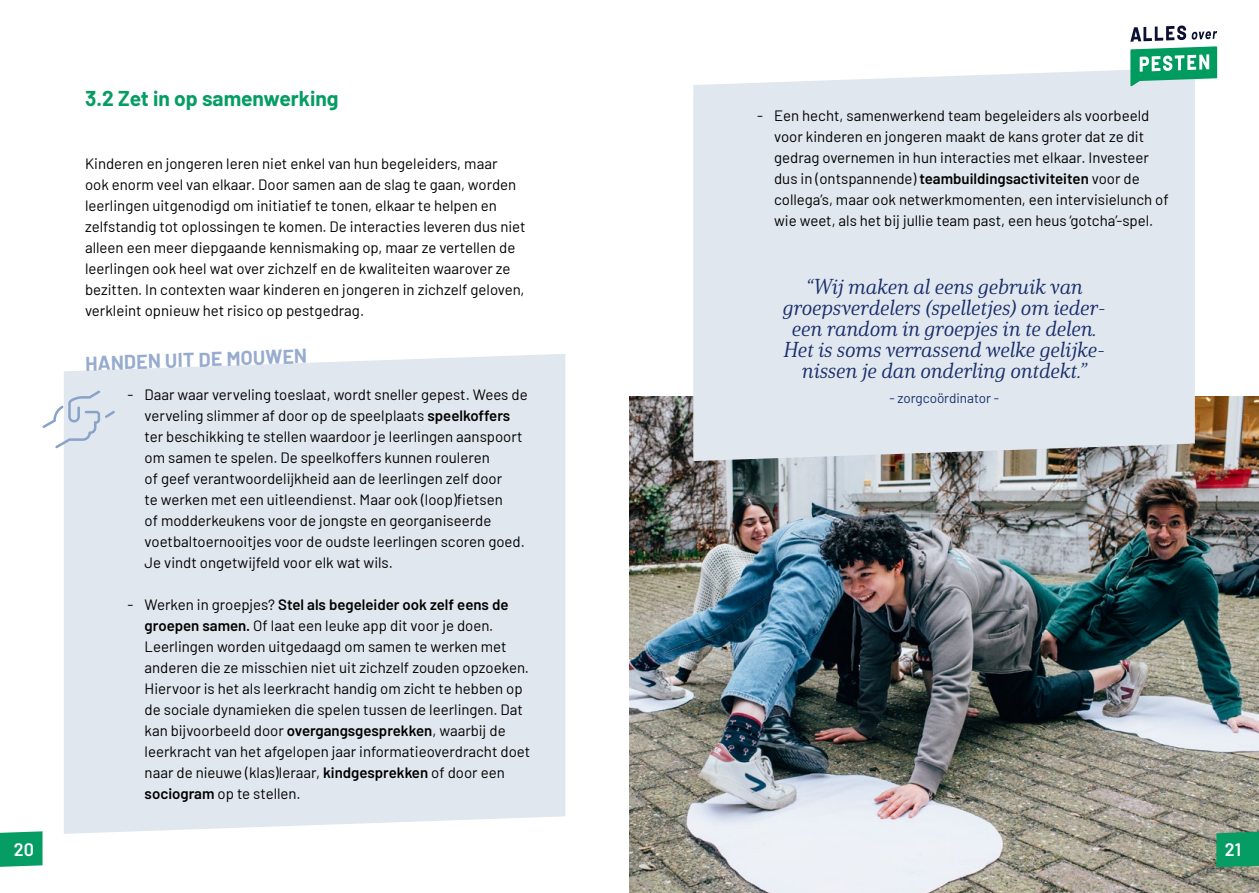
<style>
.page{position:relative;width:1259px;height:893px;background:#fff}
.page>*{position:absolute;margin:0;border:0;box-sizing:border-box;transform-origin:0 0}
.t1{font:21px/21px "Solitas Serif Nor Reg It";color:#1a2e6b;text-align:center}
.t2{font:700 21px "Barlow";color:#069d64}
.t3{font:700 19.5px "Barlow";color:#97accf}
.t4{font:600 18px "Barlow";color:#fff}
.t5{font:15px/21px "Barlow";color:#000}
.t6{font:13.5px "Barlow";color:#1a2e6b}
.s1{font-weight:600}
</style>
<div class="page">
<img style="left:629px;top:397px;width:630px;height:496px">
<div style="left:64px;top:354px;width:501px;height:480px;background:#e1e7ee"></div>
<svg style="left:42px;top:391px;width:73px;height:57px"></svg>
<div style="left:693px;top:70px;width:501px;height:391px;background:#e1e7ee"></div>
<svg style="left:1216px;top:831px;width:43px;height:36px;background:#0f9c66"></svg>
<svg style="left:0;top:831px;width:43px;height:36px;background:#16a36e"></svg>
<svg style="left:1130px;top:26px;width:87px;height:60px"></svg>
<h1 class="t2" style="left:85px;top:83px;width:255px">3.2 Zet in op samenwerking</h1>
<p class="t5" style="left:85px;top:152px;width:442px">Kinderen en jongeren leren niet enkel van hun begeleiders, maar<br>ook enorm veel van elkaar. Door samen aan de slag te gaan, worden leerlingen uitgenodigd om initiatief te tonen, elkaar te helpen en zelfstandig tot oplossingen te komen. De interacties leveren dus niet alleen een meer diepgaande kennismaking op, maar ze vertellen de leerlingen ook heel wat over zichzelf en de kwaliteiten waarover ze bezitten. In contexten waar kinderen en jongeren in zichzelf geloven, verkleint opnieuw het risico op pestgedrag.</p>
<h2 class="t3" style="left:85px;top:349px;width:223px;rotate:-2deg">HANDEN UIT DE MOUWEN</h2>
<p class="t5" style="left:145px;top:383px;width:384px;text-indent:-17px">- Daar waar verveling toeslaat, wordt sneller gepest. Wees de verveling slimmer af door op de speelplaats <span class="s1">speelkoffers </span>ter beschikking te stellen waardoor je leerlingen aanspoort om samen te spelen. De speelkoffers kunnen rouleren<br>of geef verantwoordelijkheid aan de leerlingen zelf door<br>te werken met een uitleendienst. Maar ook (loop)fietsen<br>of modderkeukens voor de jongste en georganiseerde voetbaltoernooitjes voor de oudste leerlingen scoren goed.<br>Je vindt ongetwijfeld voor elk wat wils.</p>
<p class="t5" style="left:145px;top:593px;width:387px;text-indent:-17px">- Werken in groepjes? <span class="s1">Stel als begeleider ook zelf eens de groepen samen.</span> Of laat een leuke app dit voor je doen.<br>Leerlingen worden uitgedaagd om samen te werken met anderen die ze misschien niet uit zichzelf zouden opzoeken.<br>Hiervoor is het als leerkracht handig om zicht te hebben op de sociale dynamieken die spelen tussen de leerlingen. Dat kan bijvoorbeeld door <span class="s1">overgangsgesprekken</span>, waarbij de leerkracht van het afgelopen jaar informatieoverdracht doet naar de nieuwe (klas)leraar, <span class="s1">kindgesprekken</span> of door een <span class="s1">sociogram</span> op te stellen.</p>
<p class="t5" style="left:774px;top:104px;width:396px;text-indent:-17px">- Een hecht, samenwerkend team begeleiders als voorbeeld voor kinderen en jongeren maakt de kans groter dat ze dit gedrag overnemen in hun interacties met elkaar. Investeer dus in (ontspannende) <span class="s1">teambuildingsactiviteiten</span> voor de collega’s, maar ook netwerkmomenten, een intervisielunch of wie weet, als het bij jullie team past, een heus ‘gotcha’-spel.</p>
<h1 class="t1" style="left:783px;top:276px;width:324px">“Wij maken al eens gebruik van groepsverdelers (spelletjes) om ieder&shy;een random in groepjes in te delen.<br>Het is soms verrassend welke gelijke&shy;nissen je dan onderling ontdekt.”</h1>
<p class="t6" style="left:889px;top:388px;width:111px">- zorgcoördinator -</p>
<p class="t4" style="left:14px;top:836px;width:22px">20</p>
<p class="t4" style="left:1225px;top:836px;width:18px">21</p>
</div>
